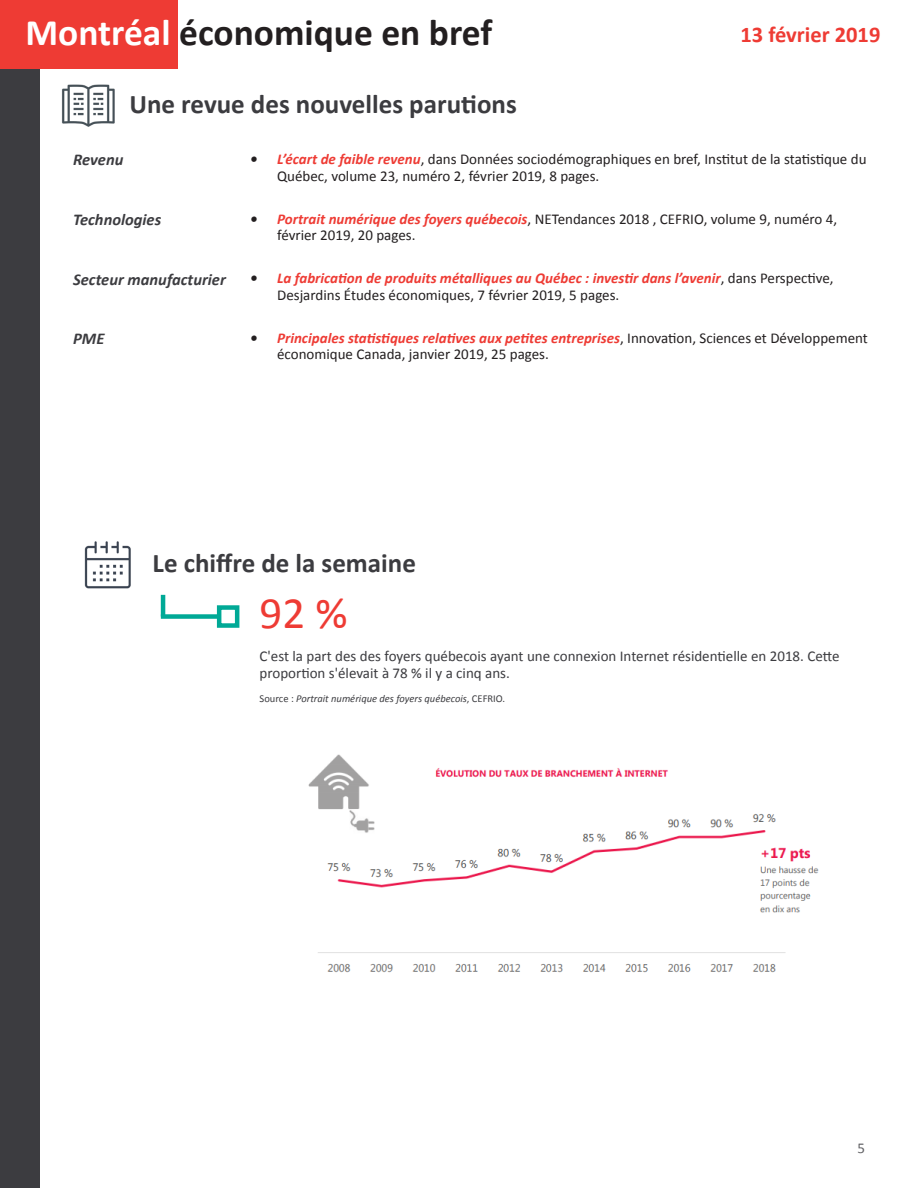
<style>
.page{position:relative;width:918px;height:1188px;background:#fff}
.page>*{position:absolute;margin:0;border:0;box-sizing:border-box;transform-origin:0 0}
.Texte_normal{font:45px "Calibri";color:#ee3b34}
.t1{font:700 37.5px "Calibri";color:#231f20}
.Texte_normal-2{font:700 27px "Calibri";color:#3c3c40}
.t2{font:700 22.5px "Calibri";color:#ee3b34}
.Thème{font:italic 700 16.5px "Calibri";color:#3c3c40}
.t3{font:15px/16.5px "Calibri";color:#231f20}
.Texte_normal-3{font:15px/16.5px "Calibri";color:#3c3c40}
.t4{font:15px "Calibri";color:#636366}
.Texte_normal-4{font:italic 10.5px "Calibri";color:#3c3c40}
.s1{color:#fff}
.s2{font-weight:700;font-style:italic}
.s3{font-weight:700;font-style:italic;color:#ee3b34}
.s4{font-style:normal}
</style>
<div class="page">
<img style="left:61px;top:84px;width:54px;height:43px">
<div style="left:0;top:0;width:40px;height:1188px;background:#3c3c40"></div>
<div style="left:0;top:0;width:177px;height:68px;background:#ee3b34"></div>
<img style="left:84px;top:541px;width:47px;height:48px">
<div style="left:161px;top:614px;width:58px;height:5px;background:#00a996"></div>
<div style="left:217px;top:605px;width:22px;height:23px;border:4px solid #00a996"></div>
<hr style="left:161px;top:595px;width:4px;height:22px;background:#00a996">
<img style="left:308px;top:754px;width:511px;height:219px">
<h2 class="t1" style="left:26px;top:9px;width:468px"><span class="s1">Montréal</span> économique en bref</h2>
<h3 class="t2" style="left:740px;top:20px;width:142px">13 février 2019</h3>
<h3 class="Texte_normal-2" style="left:129px;top:87px;width:389px">Une revue des nouvelles parutions</h3>
<p class="Thème" style="left:73px;top:149px;width:52px">Revenu</p>
<p class="t3" style="left:277px;top:151px;width:591px;text-indent:-27px"><span class="s2">•</span> <span class="s3">L’écart de faible revenu</span>, dans Données sociodémographiques en bref, Institut de la statistique du<br>Québec, volume 23, numéro 2, février 2019, 8 pages.</p>
<p class="Thème" style="left:73px;top:209px;width:90px">Technologies</p>
<p class="t3" style="left:277px;top:211px;width:561px;text-indent:-27px"><span class="s2">•</span> <span class="s3">Portrait numérique des foyers québecois</span>, NETendances 2018 , CEFRIO, volume 9, numéro 4, février 2019, 20 pages.</p>
<p class="Thème" style="left:73px;top:269px;width:154px">Secteur manufacturier</p>
<p class="t3" style="left:277px;top:270px;width:558px;text-indent:-27px"><span class="s2">•</span> <span class="s3">La fabrication de produits métalliques au Québec : investir dans l’avenir</span>, dans Perspective,<br>Desjardins Études économiques, 7 février 2019, 5 pages.</p>
<p class="Thème" style="left:73px;top:328px;width:33px">PME</p>
<p class="t3" style="left:277px;top:330px;width:592px;text-indent:-27px"><span class="s2">•</span> <span class="s3">Principales statistiques relatives aux petites entreprises</span>, Innovation, Sciences et Développement économique Canada, janvier 2019, 25 pages.</p>
<p class="Texte_normal-2" style="left:153px;top:546px;width:265px">Le chiffre de la semaine</p>
<p class="Texte_normal" style="left:260px;top:585px;width:89px">92 %</p>
<p class="Texte_normal-3" style="left:260px;top:648px;width:582px">C'est la part des des foyers québecois ayant une connexion Internet résidentielle en 2018. Cette proportion s'élevait à 78 % il y a cinq ans.</p>
<p class="Texte_normal-4" style="left:260px;top:691px;width:247px"><span class="s4">Source :</span> Portrait numérique des foyers québecois<span class="s4">, CEFRIO.</span></p>
<p class="t4" style="left:857px;top:1138px;width:9px">5</p>
</div>
